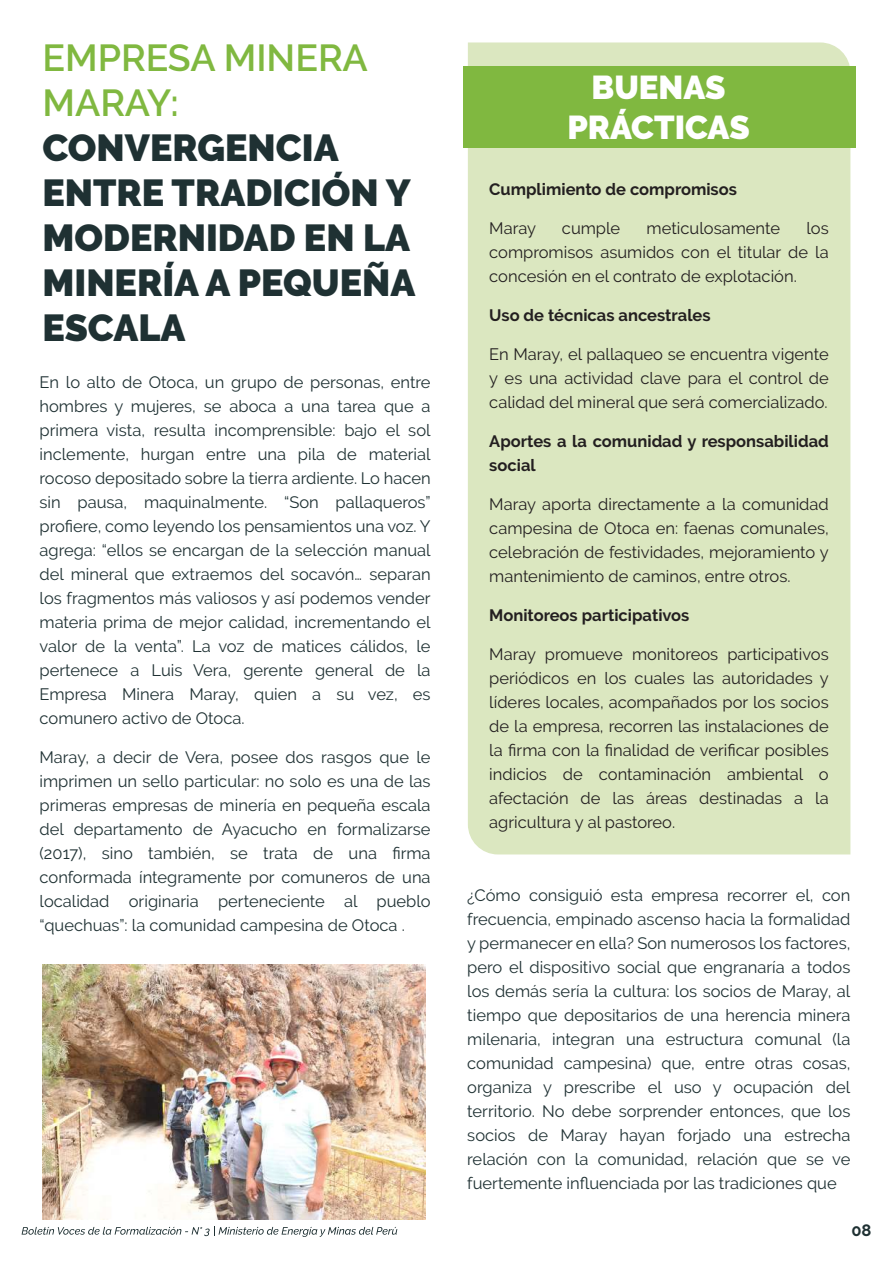
<style>
.page{position:relative;width:893px;height:1263px;background:#fff}
.page>*{position:absolute;margin:0;border:0;box-sizing:border-box;transform-origin:0 0}
.t1{font:900 37.5px/45px "Raleway";color:#1f3133}
.t2{font:600 37.5px/45px "Raleway";color:#80b840}
.t3{font:900 33px/39.6px "Raleway";color:#fff;text-align:center}
.t4{font:16.5px/24px "Raleway";color:#1f3133;text-align:justify}
.t5{font:16.5px/24px "Raleway";color:#231f20;text-align:justify}
.t6{font:700 16.5px/24px "Raleway";color:#231f20}
.t7{font:700 16.5px "Raleway";color:#1f3133}
</style>
<div class="page">
<svg style="left:22px;top:1226px;width:375px;height:11px"></svg>
<div style="left:468px;top:42px;width:382px;height:812px;background:#dbe7c0"></div>
<div style="left:463px;top:67px;width:392px;height:81px;background:#80b840"></div>
<img style="left:42px;top:964px;width:383px;height:255px">
<h1 class="t2" style="left:42px;top:36px;width:327px">EMPRESA MINERA<br>MARAY:</h1>
<h1 class="t1" style="left:42px;top:126px;width:374px">CONVERGENCIA<br>ENTRE TRADICIÓN Y<br>MODERNIDAD EN LA<br>MINERÍA A PEQUEÑA<br>ESCALA</h1>
<p class="t4" style="left:40px;top:370px;width:393px">En lo alto de Otoca, un grupo de personas, entre hombres y mujeres, se aboca a una tarea que a primera vista, resulta incomprensible: bajo el sol inclemente, hurgan entre una pila de material rocoso depositado sobre la tierra ardiente. Lo hacen sin pausa, maquinalmente. “Son pallaqueros” profiere, como leyendo los pensamientos una voz. Y agrega: “ellos se encargan de la selección manual del mineral que extraemos del socavón… separan los fragmentos más valiosos y así podemos vender materia prima de mejor calidad, incrementando el valor de la venta”. La voz de matices cálidos, le pertenece a Luis Vera, gerente general de la Empresa Minera Maray, quien a su vez, es comunero activo de Otoca.</p>
<p class="t4" style="left:40px;top:745px;width:393px">Maray, a decir de Vera, posee dos rasgos que le imprimen un sello particular: no solo es una de las primeras empresas de minería en pequeña escala del departamento de Ayacucho en formalizarse (2017), sino también, se trata de una firma conformada íntegramente por comuneros de una localidad originaria perteneciente al pueblo “quechuas”: la comunidad campesina de Otoca .</p>
<h2 class="t3" style="left:567px;top:68px;width:184px">BUENAS<br>PRÁCTICAS</h2>
<p class="t6" style="left:489px;top:177px;width:249px">Cumplimiento de compromisos</p>
<p class="t5" style="left:489px;top:216px;width:48px">Maray</p>
<p class="t5" style="left:562px;top:216px;width:60px">cumple</p>
<p class="t5" style="left:647px;top:216px;width:135px">meticulosamente</p>
<p class="t5" style="left:489px;top:216px;width:341px;text-indent:317px">los compromisos asumidos con el titular de la concesión en el contrato de explotación.</p>
<p class="t6" style="left:489px;top:303px;width:223px">Uso de técnicas ancestrales</p>
<p class="t5" style="left:489px;top:342px;width:341px">En Maray, el pallaqueo se encuentra vigente y es una actividad clave para el control de calidad del mineral que será comercializado.</p>
<p class="t6" style="left:489px;top:429px;width:341px">Aportes a la comunidad y responsabilidad social</p>
<p class="t5" style="left:489px;top:492px;width:341px">Maray aporta directamente a la comunidad campesina de Otoca en: faenas comunales, celebración de festividades, mejoramiento y mantenimiento de caminos, entre otros.</p>
<p class="t6" style="left:489px;top:603px;width:202px">Monitoreos participativos</p>
<p class="t5" style="left:489px;top:642px;width:341px">Maray promueve monitoreos participativos periódicos en los cuales las autoridades y líderes locales, acompañados por los socios de la empresa, recorren las instalaciones de la firma con la finalidad de verificar posibles indicios de contaminación ambiental o afectación de las áreas destinadas a la agricultura y al pastoreo.</p>
<p class="t4" style="left:467px;top:883px;width:385px">¿Cómo consiguió esta empresa recorrer el, con frecuencia, empinado ascenso hacia la formalidad y permanecer en ella? Son numerosos los factores, pero el dispositivo social que engranaría a todos los demás sería la cultura: los socios de Maray, al tiempo que depositarios de una herencia minera milenaria, integran una estructura comunal (la comunidad campesina) que, entre otras cosas, organiza y prescribe el uso y ocupación del territorio. No debe sorprender entonces, que los socios de Maray hayan forjado una estrecha relación con la comunidad, relación que se ve fuertemente influenciada por las tradiciones que</p>
<p class="t7" style="left:851px;top:1220px;width:22px">08</p>
</div>
